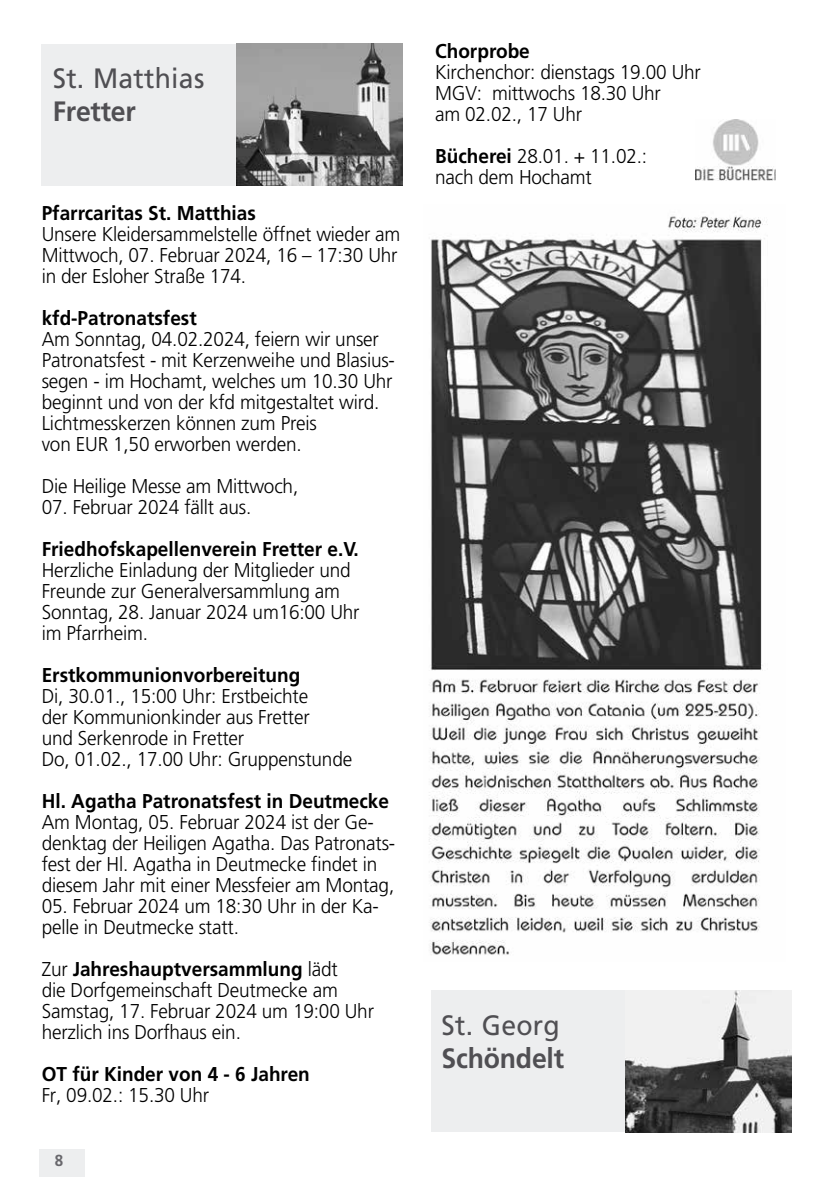
<style>
.page{position:relative;width:840px;height:1191px;background:#fff}
.page>*{position:absolute;margin:0;border:0;box-sizing:border-box;transform-origin:0 0}
.t1{font:28px "Frutiger";letter-spacing:.01em;color:#504f53;scale:.95 1}
.t2{font:700 28px "Frutiger";letter-spacing:-.01em;color:#504f53;scale:.95 1}
.t3{font:300 20px/21px "Frutiger";letter-spacing:-.01em;color:#000;scale:.95 1}
.t4{font:700 20px "Frutiger";color:#000;scale:.95 1}
.t5{font:700 16px "Frutiger";color:#68676c;scale:.95 1}
.s1{font-weight:700}
</style>
<div class="page">
<div style="left:40px;top:1148px;width:45px;height:28px;background:#edeeef"></div>
<img style="left:695px;top:120px;width:80px;height:60px">
<div style="left:430px;top:990px;width:347px;height:142px;background:#edeeef"></div>
<img style="left:625px;top:990px;width:165px;height:142px">
<div style="left:42px;top:44px;width:360px;height:141px;background:#edeeef"></div>
<img style="left:236px;top:44px;width:166px;height:141px">
<img style="left:429px;top:216px;width:339px;height:739px">
<h1 class="t1" style="left:53px;top:62px;width:161px">St. Matthias</h1>
<h1 class="t2" style="left:53px;top:95px;width:89px">Fretter</h1>
<p class="t4" style="left:42px;top:201px;width:227px">Pfarrcaritas St. Matthias</p>
<p class="t3" style="left:42px;top:223px;width:379px">Unsere Kleidersammelstelle öffnet wieder am<br>Mittwoch, 07. Februar 2024, 16 – 17:30 Uhr in der Esloher Straße 174.</p>
<p class="t4" style="left:42px;top:306px;width:165px">kfd-Patronatsfest</p>
<p class="t3" style="left:42px;top:328px;width:373px">Am Sonntag, 04.02.2024, feiern wir unser Patronatsfest - mit Kerzenweihe und Blasius&shy;segen - im Hochamt, welches um 10.30 Uhr beginnt und von der kfd mitgestaltet wird.<br>Lichtmesskerzen können zum Preis<br>von EUR 1,50 erworben werden.</p>
<p class="t3" style="left:42px;top:475px;width:271px">Die Heilige Messe am Mittwoch,</p>
<p class="t3" style="left:42px;top:496px;width:222px">07. Februar 2024 fällt aus.</p>
<p class="t4" style="left:42px;top:537px;width:335px">Friedhofskapellenverein Fretter e.V.</p>
<p class="t3" style="left:42px;top:559px;width:336px">Herzliche Einladung der Mitglieder und<br>Freunde zur Generalversammlung am<br>Sonntag, 28. Januar 2024 um16:00 Uhr im Pfarrheim.</p>
<p class="t4" style="left:42px;top:663px;width:273px">Erstkommunionvorbereitung</p>
<p class="t3" style="left:42px;top:685px;width:328px">Di, 30.01., 15:00 Uhr: Erstbeichte<br>der Kommunionkinder aus Fretter<br>und Serkenrode in Fretter<br>Do, 01.02., 17.00 Uhr: Gruppenstunde</p>
<p class="t4" style="left:42px;top:789px;width:367px">Hl. Agatha Patronatsfest in Deutmecke</p>
<p class="t3" style="left:42px;top:811px;width:373px">Am Montag, 05. Februar 2024 ist der Ge&shy;denktag der Heiligen Agatha. Das Patronats&shy;fest der Hl. Agatha in Deutmecke findet in diesem Jahr mit einer Messfeier am Montag,</p>
<p class="t3" style="left:42px;top:895px;width:356px">05. Februar 2024 um 18:30 Uhr in der Ka&shy;pelle in Deutmecke statt.</p>
<p class="t3" style="left:42px;top:958px;width:351px">Zur <span class="s1">Jahreshauptversammlung</span> lädt<br>die Dorfgemeinschaft Deutmecke am Samstag, 17. Februar 2024 um 19:00 Uhr herzlich ins Dorfhaus ein.</p>
<p class="t4" style="left:42px;top:1062px;width:283px">OT für Kinder von 4 - 6 Jahren</p>
<p class="t3" style="left:42px;top:1084px;width:178px">Fr, 09.02.: 15.30 Uhr</p>
<p class="t5" style="left:55px;top:1150px;width:10px">8</p>
<p class="t4" style="left:435px;top:39px;width:101px">Chorprobe</p>
<p class="t3" style="left:435px;top:61px;width:281px">Kirchenchor: dienstags 19.00 Uhr<br>MGV: mittwochs 18.30 Uhr<br>am 02.02., 17 Uhr</p>
<p class="t3" style="left:435px;top:145px;width:225px"><span class="s1">Bücherei</span> 28.01. + 11.02.: nach dem Hochamt</p>
<h1 class="t1" style="left:441px;top:1008px;width:126px">St. Georg</h1>
<h1 class="t2" style="left:441px;top:1042px;width:130px">Schöndelt</h1>
</div>
